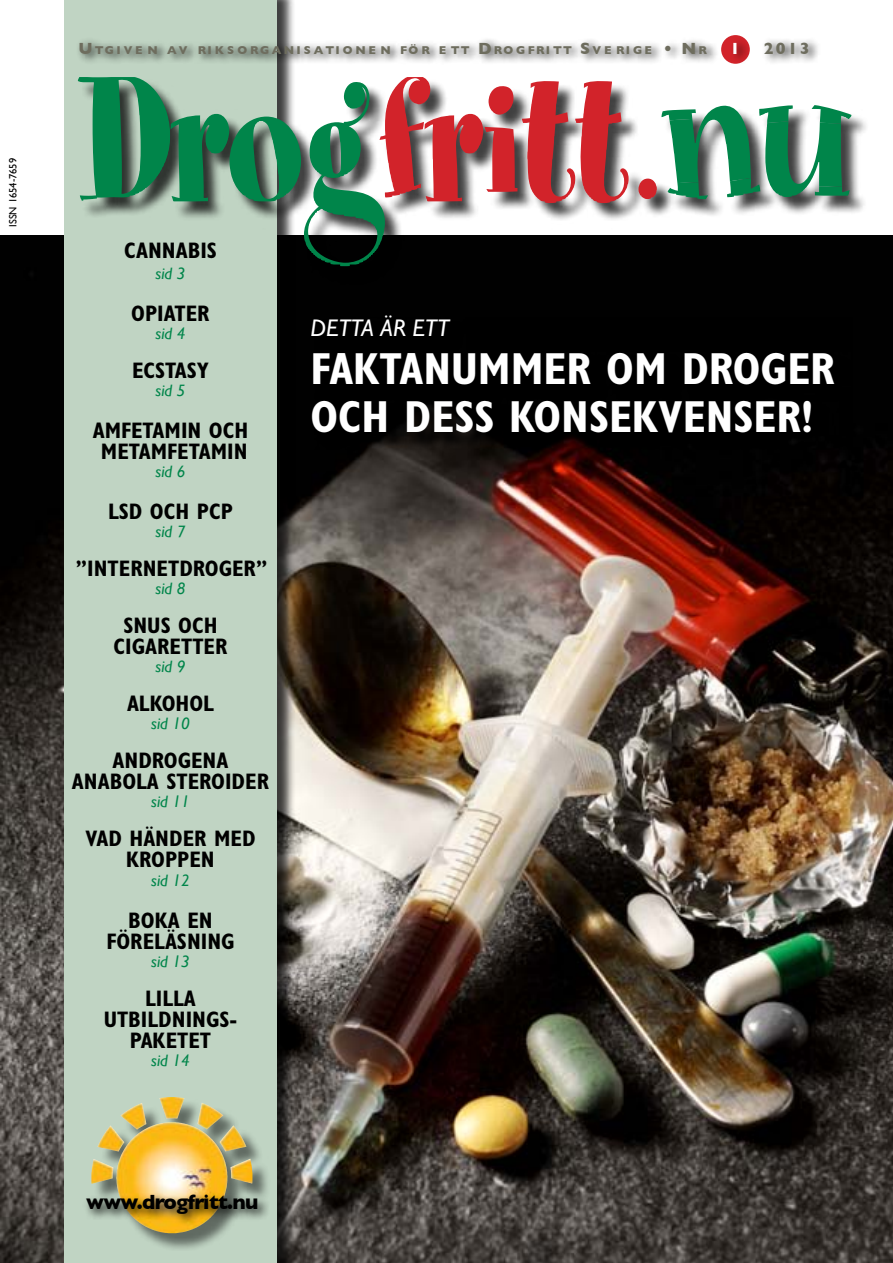
<style>
.page{position:relative;width:893px;height:1263px;background:#fff}
.page>*{position:absolute;margin:0;border:0;box-sizing:border-box;transform-origin:0 0}
.t1{font:700 condensed 45px/48px "Gill Sans";color:#fff}
.t2{font:italic 24px "Gill Sans";color:#fff}
.t3{font:700 condensed 22.5px/21px "Gill Sans";color:#000;text-align:center}
.t4{font:700 21px "Gill Sans";letter-spacing:-.035em;color:#000}
.t5{font:italic 16.5px "Gill Sans";color:#00854a}
.t6{font:700 16.5px "Gill Sans";color:#6e6d5e}
.t7{font:700 16.5px "Gill Sans";color:#fff}
.t8{font:700 11.55px "Gill Sans";letter-spacing:.2em;color:#6e6d5e}
.t9{font:10.5px "Gill Sans";color:#000}
.s1{font-size:16.5px}
</style>
<div class="page">
<img style="left:0;top:235px;width:893px;height:1028px">
<div style="left:67px;top:0;width:229px;height:1263px;background:#000;opacity:.75"></div>
<div style="left:64px;top:0;width:213px;height:1263px;background:#c0d4c3"></div>
<svg style="left:721px;top:35px;width:29px;height:29px"></svg>
<div style="left:76px;top:38px;width:744px;height:27px;background:#000;opacity:.75"></div>
<div style="left:94px;top:1100px;width:177px;height:151px;background:#000;opacity:.5"></div>
<img style="left:159px;top:1097px;width:64px;height:32px">
<div style="left:82px;top:1191px;width:188px;height:34px;background:#000;opacity:.75"></div>
<div style="left:81px;top:79px;width:789px;height:206px;background:#000;opacity:.75"></div>
<svg style="left:78px;top:77px;width:532px;height:126px"></svg>
<div style="left:314px;top:317px;width:539px;height:132px;background:#000"></div>
<p class="t9" style="left:7px;top:227px;width:70px;rotate:-90deg">ISSN 1654-7659</p>
<p class="t8" style="left:78px;top:43px;width:630px"><span class="s1">U</span>TGIVE N AV RIKSORGANISATIONE N FÖR E TT <span class="s1">D</span>ROGFRITT <span class="s1">S</span>VE RIGE <span class="s1">• N</span> R</p>
<p class="t7" style="left:730px;top:38px;width:11px">1</p>
<p class="t6" style="left:764px;top:38px;width:47px">2013</p>
<p class="t3" style="left:124px;top:240px;width:94px">CANNABIS</p>
<p class="t5" style="left:156px;top:264px;width:31px">sid 3</p>
<p class="t3" style="left:131px;top:303px;width:80px">OPIATER</p>
<p class="t5" style="left:156px;top:324px;width:31px">sid 4</p>
<p class="t3" style="left:132px;top:360px;width:78px">ECSTASY</p>
<p class="t5" style="left:156px;top:381px;width:31px">sid 5</p>
<p class="t3" style="left:93px;top:420px;width:157px">AMFETAMIN OCH<br>METAMFETAMIN</p>
<p class="t5" style="left:156px;top:462px;width:31px">sid 6</p>
<p class="t3" style="left:108px;top:501px;width:126px">LSD OCH PCP</p>
<p class="t5" style="left:156px;top:522px;width:31px">sid 7</p>
<p class="t3" style="left:76px;top:558px;width:193px">”INTERNETDROGER”</p>
<p class="t5" style="left:156px;top:579px;width:31px">sid 8</p>
<p class="t3" style="left:114px;top:615px;width:115px">SNUS OCH<br>CIGARETTER</p>
<p class="t5" style="left:156px;top:657px;width:31px">sid 9</p>
<p class="t3" style="left:127px;top:693px;width:89px">ALKOHOL</p>
<p class="t5" style="left:151px;top:714px;width:40px">sid 10</p>
<p class="t3" style="left:72px;top:750px;width:199px">ANDROGENA<br>ANABOLA STEROIDER</p>
<p class="t5" style="left:151px;top:792px;width:40px">sid 11</p>
<p class="t3" style="left:85px;top:828px;width:172px">VAD HÄNDER MED<br>KROPPEN</p>
<p class="t5" style="left:151px;top:870px;width:40px">sid 12</p>
<p class="t3" style="left:106px;top:909px;width:130px">BOKA EN<br>FÖRELÄSNING</p>
<p class="t5" style="left:151px;top:951px;width:40px">sid 13</p>
<p class="t3" style="left:104px;top:987px;width:135px">LILLA<br>UTBILDNINGS-<br>PAKETET</p>
<p class="t5" style="left:151px;top:1050px;width:40px">sid 14</p>
<p class="t2" style="left:310px;top:314px;width:140px">detta är ett</p>
<h1 class="t1" style="left:310px;top:344px;width:526px">FAKTANUMMER OM DROGER<br>OCH DESS KONSEKVENSER!</h1>
<p class="t4" style="left:86px;top:1190px;width:174px">www.drogfritt.nu</p>
</div>
